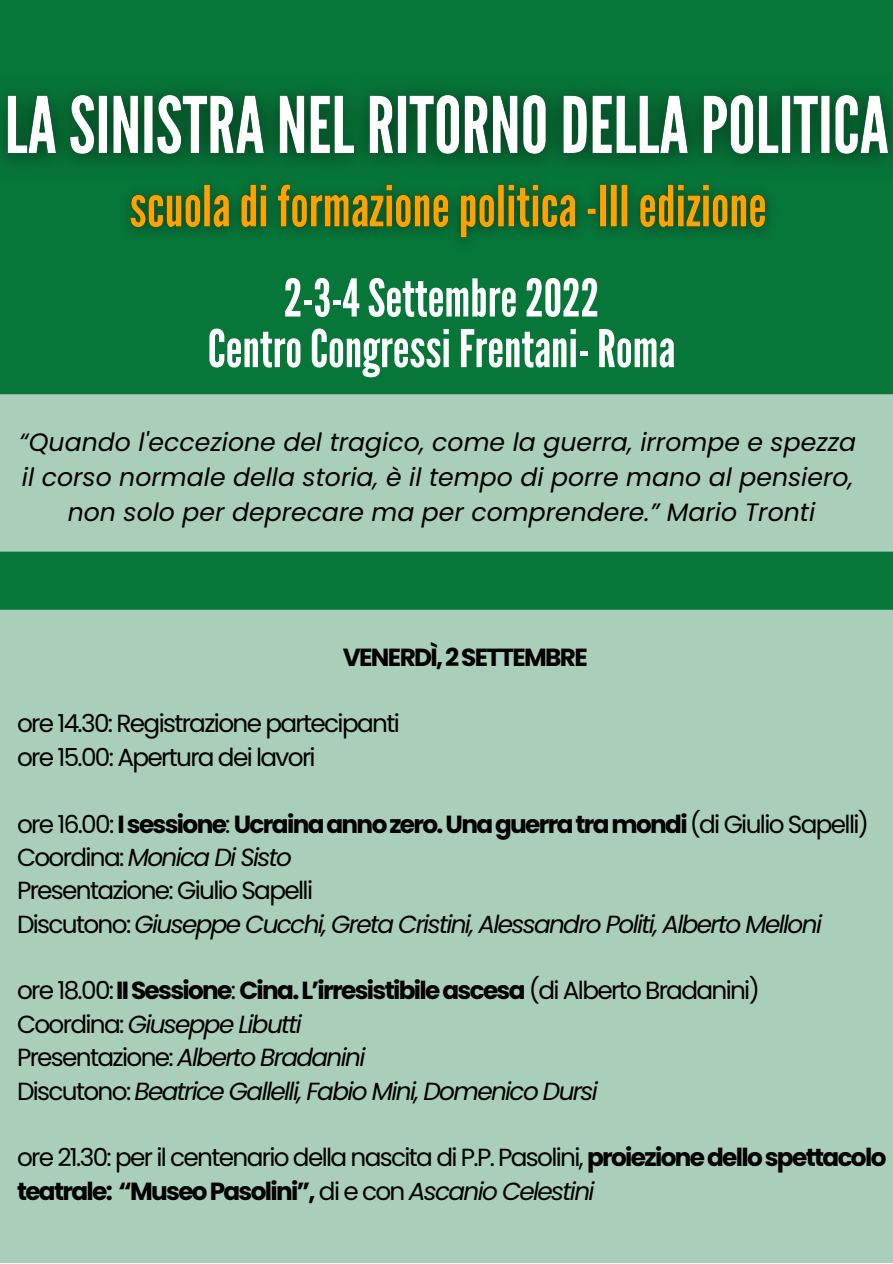
<style>
.page{position:relative;width:893px;height:1264px;background:#fff}
.page>*{position:absolute;margin:0;border:0;box-sizing:border-box;transform-origin:0 0}
.t1{font:51.9px/50.6px "League Gothic";color:#fff;text-align:center}
.t2{font:italic 25.2px/34.8px "Poppins";color:#000;text-align:center}
.t3{font:24.75px/33.3px "Poppins";letter-spacing:-.065em;color:#000}
.t4{font:italic 24.75px/33.3px "Poppins";letter-spacing:-.065em;color:#000}
.t5{font:700 24.75px "Poppins";letter-spacing:-.065em;color:#000}
.s1{font-weight:700}
.s2{font-style:italic}
.s3{font-style:normal}
.s4{font-weight:700;font-style:normal}
</style>
<div class="page">
<div style="left:0;top:0;width:892px;height:1262px;background:#077639"></div>
<img style="left:0;top:89px;width:892px;height:75px">
<img style="left:108px;top:154px;width:679px;height:85px">
<div style="left:0;top:394px;width:892px;height:157px;background:#a9cfba"></div>
<div style="left:0;top:609px;width:892px;height:653px;background:#a9cfba"></div>
<h1 class="t1" style="left:208px;top:274px;width:469px">2-3-4Settembre2022<br>CentroCongressi Frentani-Roma</h1>
<p class="t2" style="left:19px;top:425px;width:838px">“Quando l'eccezione del tragico, come la guerra, irrompe e spezza il corso normale della storia, è il tempo di porre mano al pensiero, non solo per deprecare ma per comprendere.” Mario Tronti</p>
<p class="t5" style="left:343px;top:639px;width:246px">VENERDÌ,2SETTEMBRE</p>
<p class="t3" style="left:17px;top:707px;width:384px">ore 14.30: Registrazione partecipanti ore 15.00: Apertura dei lavori</p>
<p class="t3" style="left:17px;top:807px;width:853px">ore 16.00: <span class="s1">Isessione</span>: <span class="s1">Ucrainaannozero.Unaguerratramondi</span>(di Giulio Sapelli)<br>Coordina: <span class="s2">Monica Di Sisto<br></span>Presentazione: Giulio Sapelli<br>Discutono: <span class="s2">Giuseppe Cucchi, Greta Cristini, Alessandro Politi, Alberto Melloni</span></p>
<p class="t4" style="left:17px;top:974px;width:744px"><span class="s3">ore 18.00:</span><span class="s4">IISessione</span><span class="s3">:</span> <span class="s4">Cina.L’irresistibileascesa</span> <span class="s3">(di Alberto Bradanini)<br>Coordina:</span> Giuseppe Libutti<br><span class="s3">Presentazione:</span> Alberto Bradanini<br><span class="s3">Discutono:</span> Beatrice Gallelli, Fabio Mini, Domenico Dursi</p>
<p class="t3" style="left:17px;top:1140px;width:870px">ore 21.30: per il centenario della nascita di P.P. Pasolini, <span class="s1">proiezionedellospettacolo teatrale: “MuseoPasolini”,</span> di e con <span class="s2">Ascanio Celestini</span></p>
</div>
